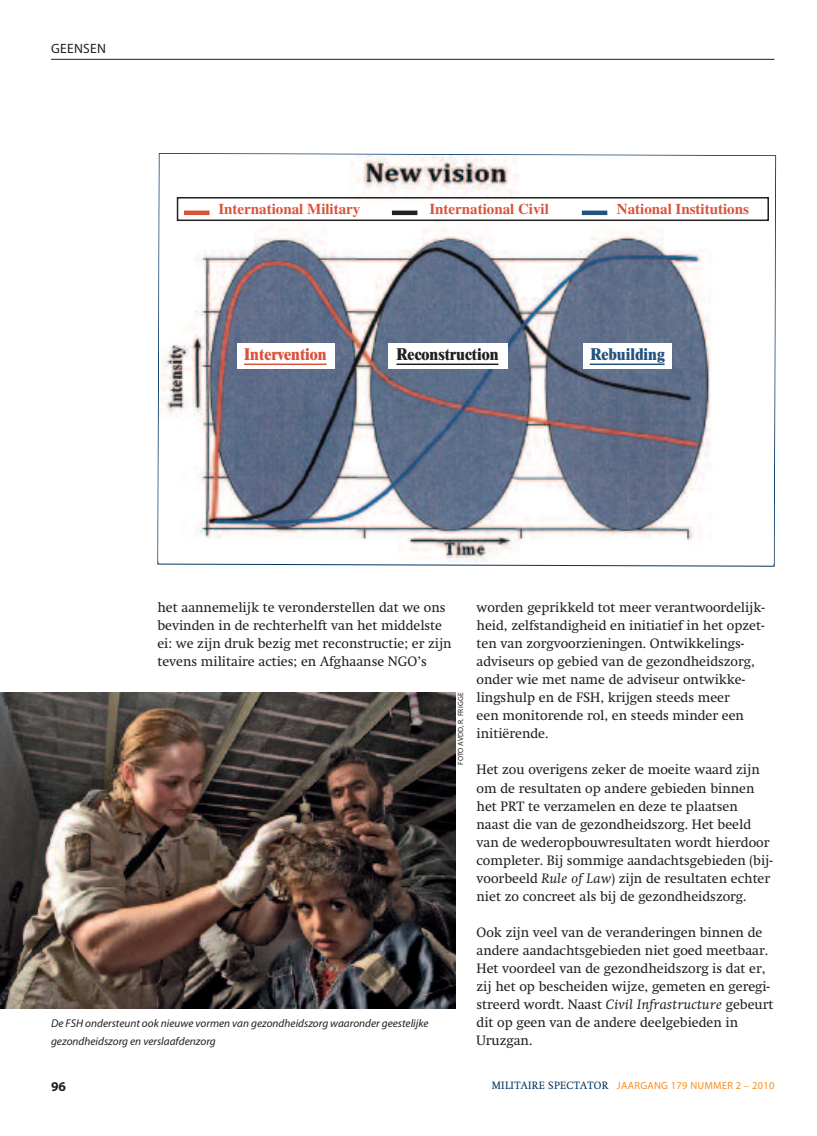
<style>
.page{position:relative;width:817px;height:1136px;background:#fff}
.page>*{position:absolute;margin:0;border:0;box-sizing:border-box;transform-origin:0 0}
.t1{font:800 16.5px "Times";color:#231f20;scale:.9 1}
.t2{font:800 16.5px "Times";color:#d9523a;scale:.9 1}
.t3{font:800 16.5px "Times";color:#24527f;scale:.9 1}
.t4{font:700 15px "Times";color:#d9523a}
.t5{font:13.5px/18px "Swift";color:#231f20}
.t6{font:13.5px "Myriad Pro";letter-spacing:.02em;color:#231f20}
.t7{font:700 13.5px "Myriad Pro";color:#231f20}
.t8{font:italic 11.25px/18px "Myriad Pro";color:#231f20}
.t9{font:10.5px "Myriad Pro";letter-spacing:.025em;color:#f68f1e}
.t10{font:7.5px "Myriad Pro";letter-spacing:.02em;color:#231f20}
.s1{font-style:italic}
.s2{font-family:"Swift";color:#003562}
</style>
<div class="page">
<hr style="left:51px;top:59px;width:723px;height:1px;background:#231f20">
<img style="left:158px;top:154px;width:617px;height:409px">
<div style="left:236px;top:343px;width:98px;height:25px;background:#fff"></div>
<div style="left:388px;top:343px;width:119px;height:25px;background:#fff"></div>
<div style="left:583px;top:343px;width:88px;height:25px;background:#fff"></div>
<hr style="left:244px;top:363px;width:82px;height:2px;background:#d9523a">
<hr style="left:396px;top:363px;width:102px;height:2px;background:#231f20">
<hr style="left:589px;top:363px;width:75px;height:2px;background:#24527f">
<div style="left:177px;top:197px;width:591px;height:24px;border:2px solid #231f20"></div>
<div style="left:184px;top:210px;width:25px;height:5px;background:#d9523a"></div>
<div style="left:392px;top:210px;width:25px;height:5px;background:#231f20"></div>
<div style="left:581px;top:210px;width:26px;height:5px;background:#24527f"></div>
<img style="left:0;top:692px;width:455px;height:316px">
<p class="t6" style="left:51px;top:43px;width:56px">GEENSEN</p>
<p class="t4" style="left:218px;top:204px;width:143px">International Military</p>
<p class="t4" style="left:429px;top:204px;width:121px">International Civil</p>
<p class="t4" style="left:616px;top:204px;width:133px">National Institutions</p>
<p class="t2" style="left:244px;top:348px;width:93px">Intervention</p>
<p class="t1" style="left:396px;top:348px;width:115px">Reconstruction</p>
<p class="t3" style="left:590px;top:348px;width:84px">Rebuilding</p>
<p class="t5" style="left:157px;top:600px;width:296px">het aannemelijk te veronderstellen dat we ons bevinden in de rechterhelft van het middelste ei: we zijn druk bezig met reconstructie; er zijn tevens militaire acties; en Afghaanse NGO’s</p>
<p class="t5" style="left:476px;top:600px;width:290px">worden geprikkeld tot meer verantwoordelijk&shy;heid, zelfstandigheid en initiatief in het opzet&shy;ten van zorgvoorzieningen. Ontwikkelings&shy;adviseurs op gebied van de gezondheidszorg, onder wie met name de adviseur ontwikke&shy;lingshulp en de FSH, krijgen steeds meer<br>een monitorende rol, en steeds minder een initiërende.</p>
<p class="t5" style="left:476px;top:762px;width:298px">Het zou overigens zeker de moeite waard zijn om de resultaten op andere gebieden binnen het PRT te verzamelen en deze te plaatsen naast die van de gezondheidszorg. Het beeld van de wederopbouwresultaten wordt hierdoor completer. Bij sommige aandachtsgebieden (bij&shy;voorbeeld <span class="s1">Rule of Law</span>) zijn de resultaten echter niet zo concreet als bij de gezondheidszorg.</p>
<p class="t5" style="left:476px;top:924px;width:298px">Ook zijn veel van de veranderingen binnen de andere aandachtsgebieden niet goed meetbaar.<br>Het voordeel van de gezondheidszorg is dat er, zij het op bescheiden wijze, gemeten en geregi&shy;streerd wordt. Naast <span class="s1">Civil Infrastructure</span> gebeurt dit op geen van de andere deelgebieden in Uruzgan.</p>
<p class="t10" style="left:458px;top:765px;width:74px;rotate:-90deg">FOTO AVDD, R. FRIGGE</p>
<p class="t8" style="left:51px;top:1014px;width:379px">De FSH ondersteunt ook nieuwe vormen van gezondheidszorg waaronder geestelijke gezondheidszorg en verslaafdenzorg</p>
<p class="t7" style="left:51px;top:1081px;width:16px">96</p>
<p class="t9" style="left:491px;top:1080px;width:284px"><span class="s2">MILITAIRE SPECTATOR</span> JAARGANG 179 NUMMER 2 – 2010</p>
</div>
